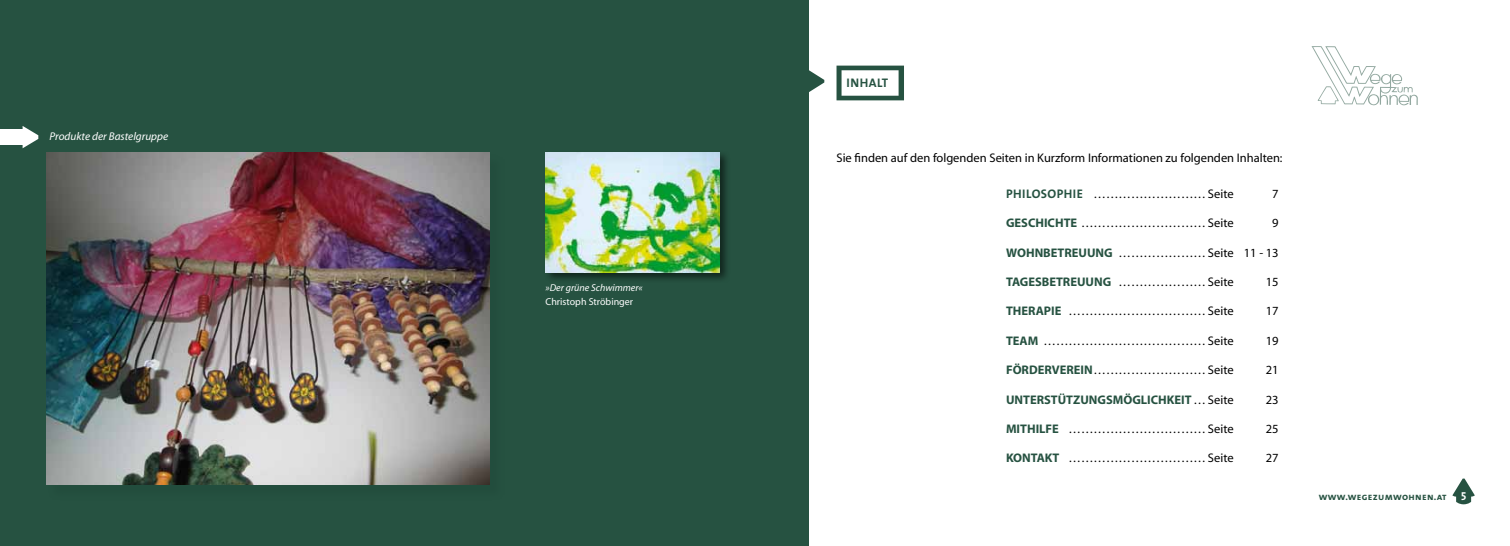
<style>
.page{position:relative;width:1510px;height:546px;background:#fff}
.page>*{position:absolute;margin:0;border:0;box-sizing:border-box;transform-origin:0 0}
.t1{font:12.5px "Myriad";color:#000}
.t2{font:700 12.5px "Myriad";color:#265241}
.t3{font:12.5px "The Sans Bold Caps";letter-spacing:.03em;color:#265241}
.t4{font:italic 11.25px "Myriad";color:#fff}
.t5{font:700 11.25px "The Sans";color:#fff}
.t6{font:10px "The Sans Bold Caps";letter-spacing:.03em;color:#265241}
.t7{font:italic 10px "Myriad";color:#fff}
.t8{font:10px "Myriad";color:#fff}
.s1{font-family:"The Sans Bold Caps";color:#265241}
.s2{font-weight:700;color:#265241}
.s3{font-weight:400;color:#000}
</style>
<div class="page">
<div style="left:0;top:0;width:808px;height:546px;background:#265241"></div>
<svg style="left:808px;top:66px;width:16px;height:31px"></svg>
<div style="left:48px;top:154px;width:457px;height:346px;background:#20493a"></div>
<img style="left:46px;top:152px;width:443px;height:333px">
<div style="left:543px;top:150px;width:188px;height:133px;background:#000;opacity:.55"></div>
<img style="left:545px;top:152px;width:174px;height:120px">
<svg style="left:1452px;top:478px;width:22px;height:26px"></svg>
<svg style="left:1311px;top:46px;width:106px;height:59px"></svg>
<svg style="left:836px;top:66px;width:68px;height:34px"></svg>
<svg style="left:22px;top:126px;width:16px;height:22px"></svg>
<div style="left:0;top:129px;width:24px;height:16px;background:#fff"></div>
<p class="t4" style="left:50px;top:131px;width:120px">Produkte der Bastelgruppe</p>
<p class="t7" style="left:545px;top:283px;width:99px">»Der grüne Schwimmer«</p>
<p class="t8" style="left:545px;top:296px;width:89px">Christoph Ströbinger</p>
<p class="t3" style="left:846px;top:72px;width:43px">inhalt</p>
<p class="t1" style="left:836px;top:151px;width:447px">Sie finden auf den folgenden Seiten in Kurzform Informationen zu folgenden Inhalten:</p>
<p class="t1" style="left:1006px;top:187px;width:229px"><span class="s1">Philosophie</span> ………………………Seite</p>
<p class="t1" style="left:1272px;top:187px;width:8px">7</p>
<p class="t1" style="left:1006px;top:217px;width:229px"><span class="s2">GESCHICHTE</span> …………………………Seite</p>
<p class="t1" style="left:1272px;top:217px;width:8px">9</p>
<p class="t1" style="left:1006px;top:246px;width:274px"><span class="s2">WOHNBETREUUNG</span> …………………Seite 11 - 13</p>
<p class="t2" style="left:1006px;top:275px;width:229px">TAGESBETREUUNG <span class="s3">…………………Seite</span></p>
<p class="t1" style="left:1265px;top:275px;width:14px">15</p>
<p class="t1" style="left:1006px;top:305px;width:229px"><span class="s2">THERAPIE</span> ……………………………Seite</p>
<p class="t1" style="left:1265px;top:305px;width:14px">17</p>
<p class="t1" style="left:1006px;top:334px;width:229px"><span class="s2">TEAM</span> …………………………………Seite</p>
<p class="t1" style="left:1265px;top:334px;width:14px">19</p>
<p class="t1" style="left:1006px;top:363px;width:229px"><span class="s2">FÖRDERVEREIN</span>………………………Seite</p>
<p class="t1" style="left:1265px;top:363px;width:14px">21</p>
<p class="t2" style="left:1006px;top:393px;width:229px">UNTERSTÜTZUNGSMÖGLICHKEIT <span class="s3">…Seite</span></p>
<p class="t1" style="left:1265px;top:393px;width:14px">23</p>
<p class="t1" style="left:1006px;top:422px;width:229px"><span class="s2">MITHILFE</span> ……………………………Seite</p>
<p class="t1" style="left:1265px;top:422px;width:14px">25</p>
<p class="t1" style="left:1006px;top:452px;width:229px"><span class="s2">KONTAKT</span> ……………………………Seite</p>
<p class="t1" style="left:1265px;top:452px;width:14px">27</p>
<p class="t6" style="left:1318px;top:488px;width:129px">www.wegezumwohnen.at</p>
<p class="t5" style="left:1461px;top:485px;width:7px">5</p>
</div>
